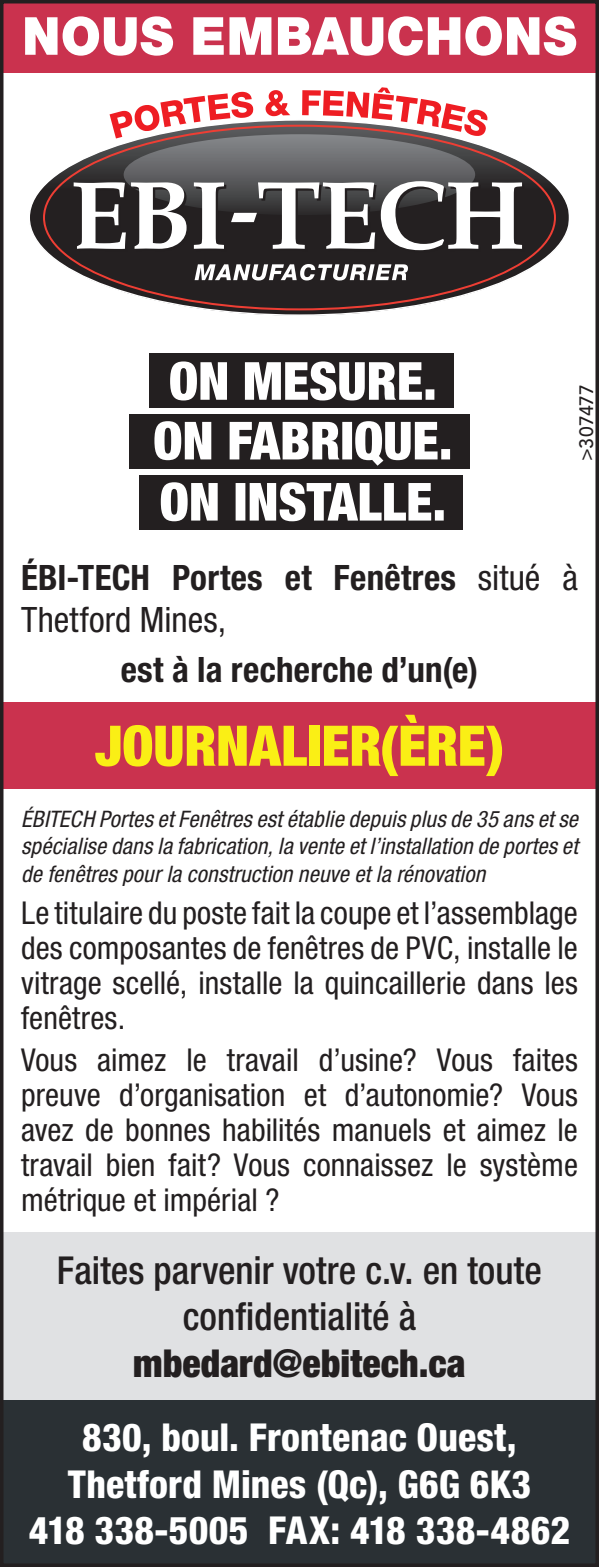
<style>
.page{position:relative;width:599px;height:1567px;background:#fff}
.page>*{position:absolute;margin:0;border:0;box-sizing:border-box;transform-origin:0 0}
.t1{font:900 condensed 56px "Helvetica Neue LT Std";letter-spacing:-.005em;color:#faef15}
.t2{font:900 52.5px "Helvetica Neue LT Std";letter-spacing:.005em;color:#fff;scale:.96 1}
.t3{font:800 condensed 38.5px/46.2px "Helvetica Neue LT Std";letter-spacing:.005em;color:#fff;text-align:center}
.t4{font:500 condensed 38.5px/46.2px "Helvetica Neue LT Std";color:#231f20;text-align:center}
.t5{font:900 condensed 38.5px "Helvetica Neue LT Std";letter-spacing:.005em;color:#231f20}
.t6{font:700 condensed 35px/42px "Helvetica Neue LT Std";letter-spacing:.01em;color:#231f20}
.t7{font:condensed 31.5px/35px "Helvetica Neue LT Std";letter-spacing:.005em;color:#231f20;text-align:justify}
.t8{font:italic condensed 22.75px/27.3px "Helvetica Neue LT Std";letter-spacing:.01em;color:#231f20;text-align:justify}
.t9{font:500 19.25px "Avenir LT Std";letter-spacing:.01em;color:#231f20}
.s1{font-weight:400}
</style>
<div class="page">
<div style="left:2px;top:1232px;width:595px;height:168px;background:#e0e1e3"></div>
<div style="left:2px;top:702px;width:595px;height:86px;background:#ca324e"></div>
<div style="left:2px;top:0;width:595px;height:72px;background:#ca324e"></div>
<div style="left:2px;top:1400px;width:595px;height:166px;background:#2a3034"></div>
<svg style="left:30px;top:188px;width:539px;height:128px"></svg>
<svg style="left:43px;top:164px;width:513px;height:146px;fill:#242021"></svg>
<svg style="left:74px;top:87px;width:450px;height:165px"></svg>
<svg style="left:194px;top:264px;width:214px;height:16px"></svg>
<div style="left:149px;top:353px;width:304px;height:54px;background:#231f20"></div>
<div style="left:129px;top:414px;width:340px;height:54px;background:#231f20"></div>
<div style="left:139px;top:475px;width:323px;height:54px;background:#231f20"></div>
<svg style="left:170px;top:361px;width:264px;height:39px"></svg>
<svg style="left:154px;top:421px;width:296px;height:44px"></svg>
<svg style="left:161px;top:482px;width:282px;height:39px"></svg>
<div style="left:0;top:0;width:598px;height:1566px;border:4px solid #231f20"></div>
<h2 class="t2" style="left:22px;top:5px;width:579px">NOUS EMBAUCHONS</h2>
<p class="t9" style="left:575px;top:461px;width:78px;rotate:-90deg">&gt;307477</p>
<p class="t6" style="left:21px;top:556px;width:558px">ÉBI-TECH Portes et Fenêtres <span class="s1">situé à<br>Thetford Mines,</span></p>
<p class="t6" style="left:121px;top:647px;width:359px">est à la recherche d’un(e)</p>
<h1 class="t1" style="left:95px;top:711px;width:410px">JOURNALIER(ÈRE)</h1>
<p class="t8" style="left:21px;top:805px;width:558px">ÉBITECH Portes et Fenêtres est établie depuis plus de 35 ans et se spécialise dans la fabrication, la vente et l’installation de portes et de fenêtres pour la construction neuve et la rénovation</p>
<p class="t7" style="left:21px;top:894px;width:558px">Le titulaire du poste fait la coupe et l’assemblage des composantes de fenêtres de PVC, installe le vitrage scellé, installe la quincaillerie dans les fenêtres.</p>
<p class="t7" style="left:21px;top:1041px;width:558px">Vous aimez le travail d’usine? Vous faites preuve d’organisation et d’autonomie? Vous avez de bonnes habilités manuels et aimez le travail bien fait? Vous connaissez le système métrique et impérial ?</p>
<p class="t4" style="left:57px;top:1246px;width:486px">Faites parvenir votre c.v. en toute confidentialité à</p>
<p class="t5" style="left:133px;top:1338px;width:334px">mbedard@ebitech.ca</p>
<p class="t3" style="left:29px;top:1413px;width:542px">830, boul. Frontenac Ouest,<br>Thetford Mines (Qc), G6G 6K3<br>418 338-5005 FAX: 418 338-4862</p>
</div>
